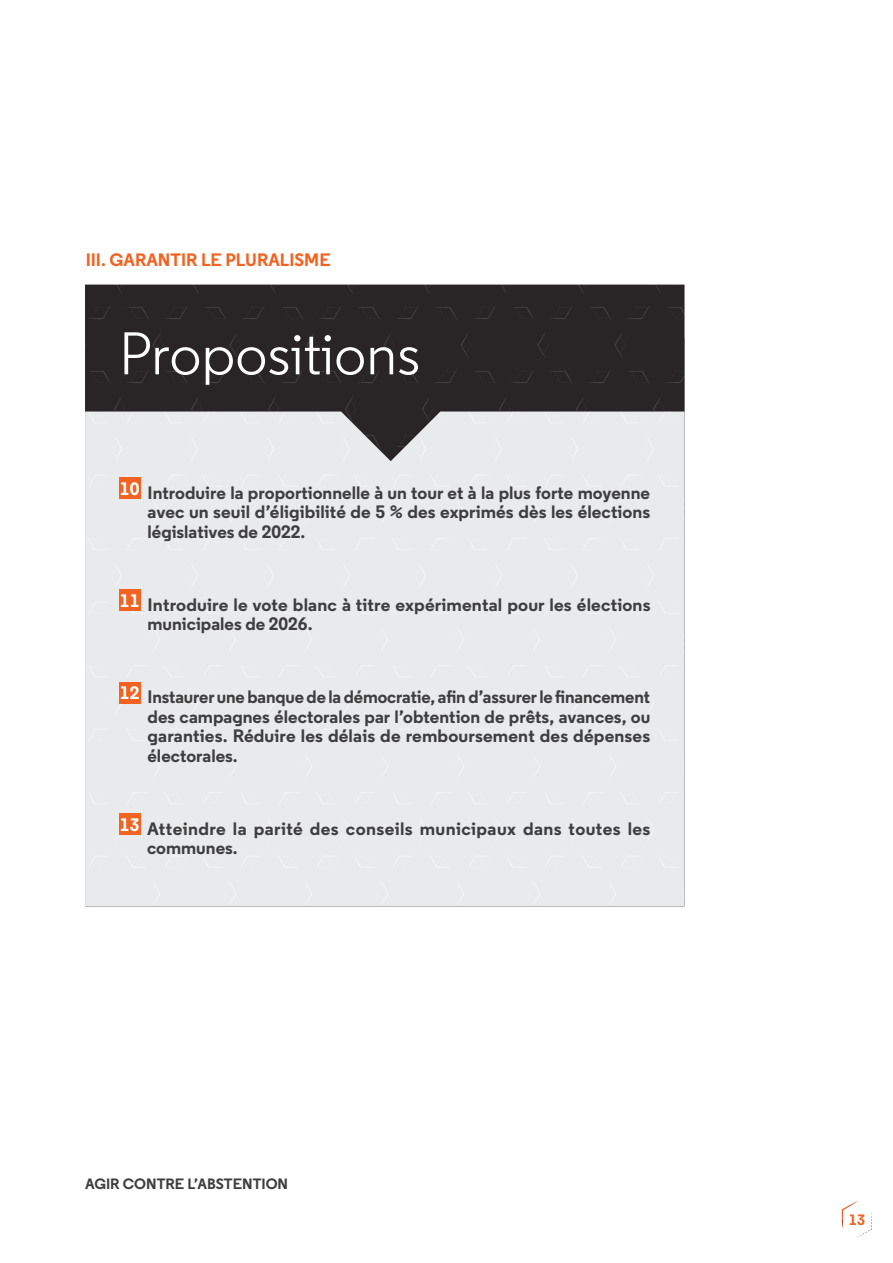
<style>
.page{position:relative;width:893px;height:1263px;background:#fff}
.page>*{position:absolute;margin:0;border:0;box-sizing:border-box;transform-origin:0 0}
.t1{font:60px "Regular";color:#fff}
.t2{font:700 18px/19.5px "Regular";letter-spacing:.01em;color:#3e3e3f;text-align:justify}
.t3{font:700 18px "Regular";color:#f26221}
.t4{font:700 15px "Regular";color:#3e3e3f}
.t5{font:700 15px "Regular";color:#f26221}
</style>
<div class="page">
<svg style="left:842px;top:1201px;width:30px;height:37px"></svg>
<div style="left:85px;top:338px;width:599px;height:569px;background:#e9eaec"></div>
<svg style="left:85px;top:285px;width:599px;height:176px;fill:#292526"></svg>
<div style="left:119px;top:477px;width:21px;height:22px;background:#f26221"></div>
<div style="left:119px;top:589px;width:21px;height:22px;background:#f26221"></div>
<div style="left:119px;top:682px;width:21px;height:21px;background:#f26221"></div>
<div style="left:119px;top:813px;width:21px;height:22px;background:#f26221"></div>
<p class="t3" style="left:86px;top:248px;width:246px">III. GARANTIR LE PLURALISME</p>
<h1 class="t1" style="left:119px;top:316px;width:303px">Propositions</h1>
<p class="t2" style="left:148px;top:482px;width:504px;text-indent:-28px"><sup>10</sup> Introduire la proportionnelle à un tour et à la plus forte moyenne avec un seuil d’éligibilité de 5 % des exprimés dès les élections législatives de 2022.</p>
<p class="t2" style="left:148px;top:594px;width:505px;text-indent:-28px"><sup>11</sup> Introduire le vote blanc à titre expérimental pour les élections municipales de 2026.</p>
<p class="t2" style="left:148px;top:687px;width:504px;text-indent:-28px"><sup>12</sup> Instaurer une banque de la démocratie, afin d’assurer le financement des campagnes électorales par l’obtention de prêts, avances, ou garanties. Réduire les délais de remboursement des dépenses électorales.</p>
<p class="t2" style="left:147px;top:818px;width:505px;text-indent:-27px"><sup>13</sup> Atteindre la parité des conseils municipaux dans toutes les communes.</p>
<p class="t4" style="left:85px;top:1174px;width:205px">AGIR CONTRE L’ABSTENTION</p>
<p class="t5" style="left:849px;top:1210px;width:18px">13</p>
</div>
